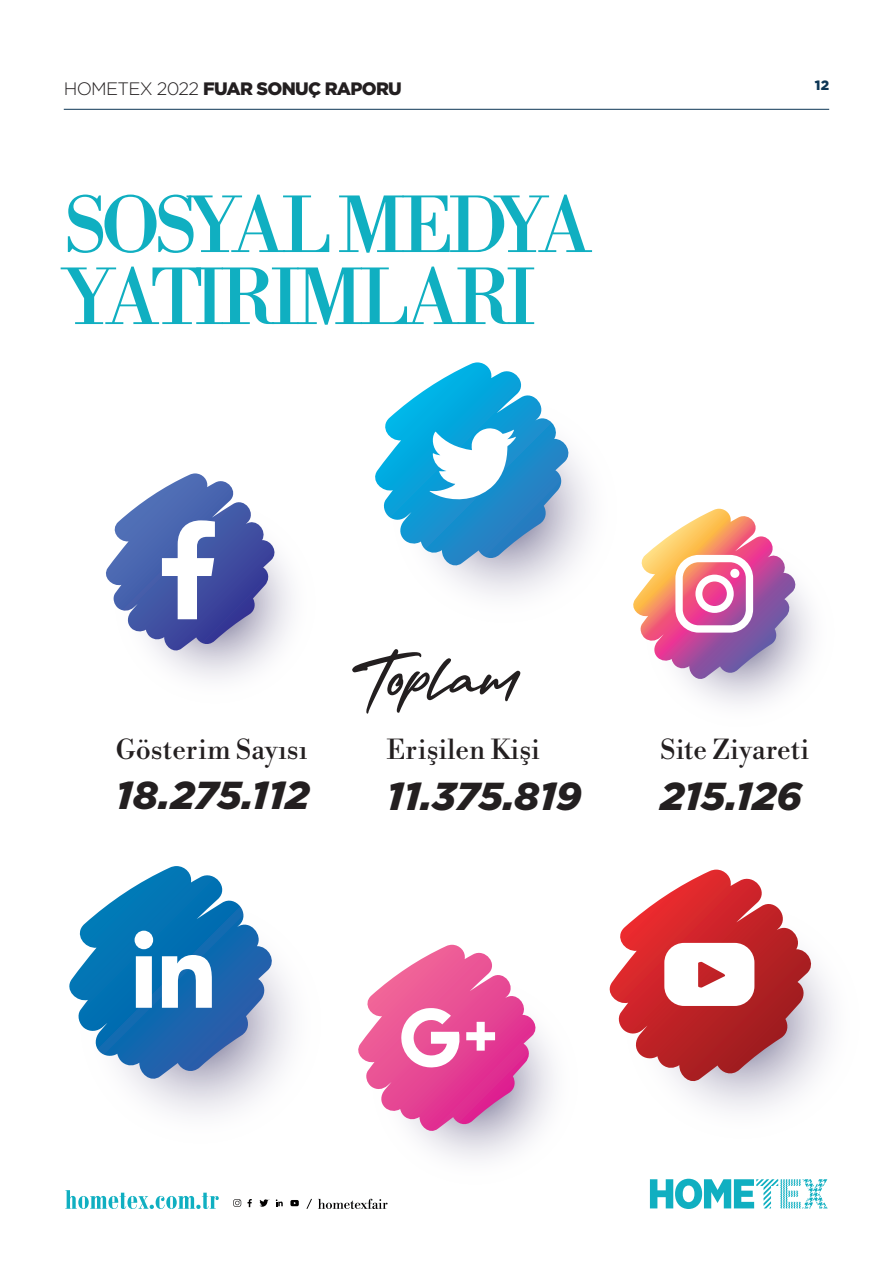
<style>
.page{position:relative;width:893px;height:1263px;background:#fff}
.page>*{position:absolute;margin:0;border:0;box-sizing:border-box;transform-origin:0 0}
.Left{font:75px/72px "Libre Bodoni";letter-spacing:-.06em;color:#10afc1}
.t1{font:67.5px "Dark Twenty";color:#231f20}
.t2{font:italic 900 39px "Gotham";color:#231f20}
.t3{font:27px "Libre Bodoni";color:#231f20}
.t4{font:900 18px "Gotham";letter-spacing:-.04em;color:#231f20}
.t5{font:900 13.5px "Gotham";color:#0d3655}
.s1{font-weight:300}
</style>
<div class="page">
<hr style="left:64px;top:109px;width:765px;height:1px;background:#0d3655">
<svg style="left:114px;top:501px;width:202px;height:203px"></svg>
<svg style="left:106px;top:473px;width:173px;height:182px"></svg>
<svg style="left:645px;top:537px;width:190px;height:191px"></svg>
<svg style="left:633px;top:509px;width:167px;height:174px"></svg>
<svg style="left:391px;top:397px;width:227px;height:227px"></svg>
<svg style="left:375px;top:362px;width:199px;height:208px"></svg>
<svg style="left:624px;top:903px;width:236px;height:236px"></svg>
<svg style="left:609px;top:869px;width:208px;height:217px"></svg>
<svg style="left:664px;top:943px;width:90px;height:63px"></svg>
<svg style="left:79px;top:901px;width:243px;height:243px"></svg>
<svg style="left:69px;top:866px;width:209px;height:218px"></svg>
<svg style="left:135px;top:931px;width:18px;height:77px"></svg>
<svg style="left:162px;top:955px;width:50px;height:53px"></svg>
<svg style="left:371px;top:977px;width:208px;height:208px"></svg>
<svg style="left:358px;top:945px;width:182px;height:190px"></svg>
<svg style="left:306px;top:1199px;width:6px;height:10px"></svg>
<svg style="left:318px;top:1199px;width:70px;height:10px"></svg>
<svg style="left:233px;top:1199px;width:8px;height:8px"></svg>
<svg style="left:248px;top:1199px;width:4px;height:8px"></svg>
<svg style="left:259px;top:1199px;width:10px;height:8px"></svg>
<svg style="left:276px;top:1199px;width:7px;height:7px"></svg>
<svg style="left:290px;top:1200px;width:9px;height:6px"></svg>
<svg style="left:65px;top:1190px;width:154px;height:19px"></svg>
<svg style="left:650px;top:1179px;width:178px;height:30px"></svg>
<p class="t4" style="left:64px;top:77px;width:340px"><span class="s1">HOMETEX 2022</span> FUAR SONUÇ RAPORU</p>
<p class="Left" style="left:64px;top:194px;width:529px">SOSYAL MEDYA<br>YATIRIMLARI</p>
<p class="t5" style="left:815px;top:76px;width:16px">12</p>
<p class="t3" style="left:116px;top:734px;width:193px">Gösterim Sayısı</p>
<p class="t2" style="left:116px;top:768px;width:195px">18.275.112</p>
<p class="t1" style="left:356px;top:620px;width:167px">Toplam</p>
<p class="t3" style="left:387px;top:734px;width:155px">Erişilen Kişi</p>
<p class="t2" style="left:387px;top:769px;width:196px">11.375.819</p>
<p class="t3" style="left:660px;top:734px;width:151px">Site Ziyareti</p>
<p class="t2" style="left:660px;top:769px;width:143px">215.126</p>
</div>
